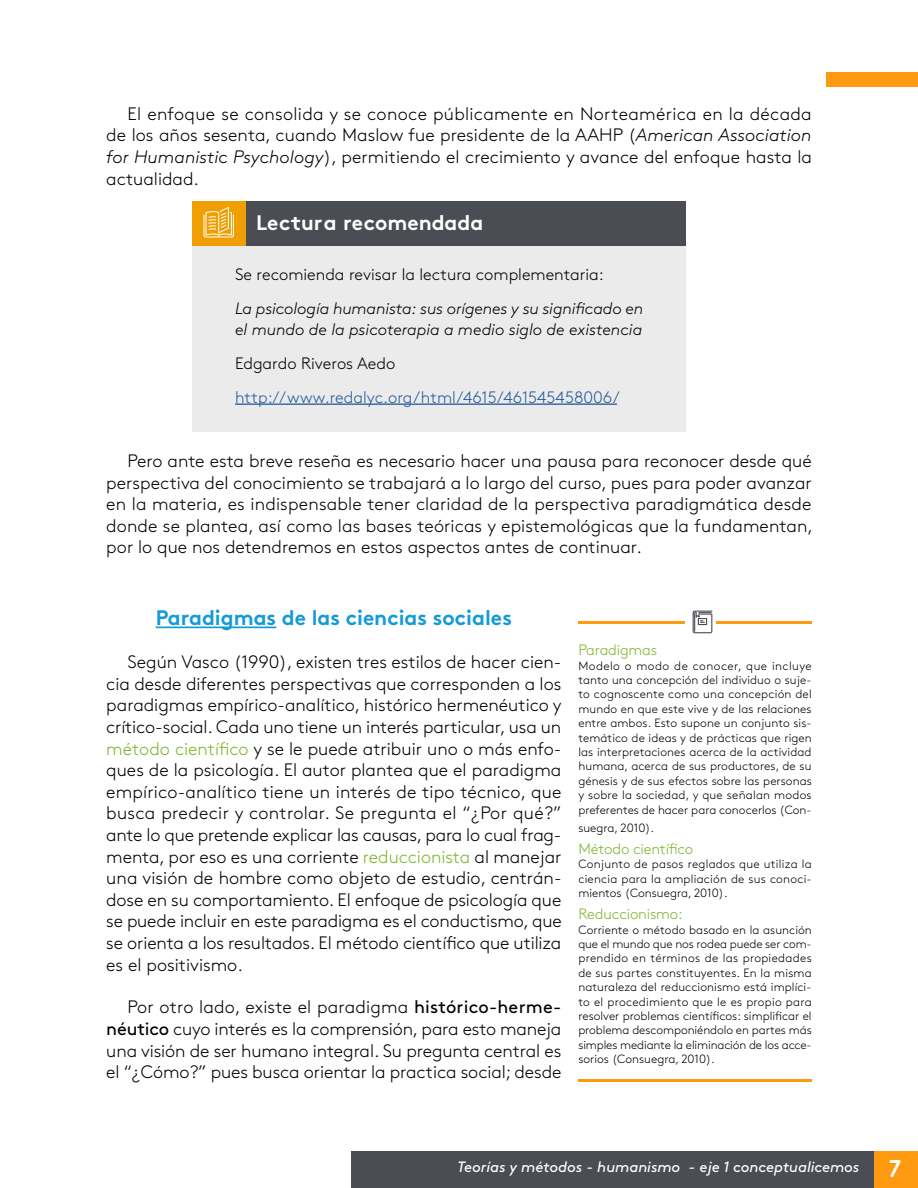
<style>
.page{position:relative;width:918px;height:1188px;background:#fff}
.page>*{position:absolute;margin:0;border:0;box-sizing:border-box;transform-origin:0 0}
.t1{font:24px "Areandina Voz";color:#fff}
.t2{font:21px "Brown Std Bold Alt";color:#149bd7}
.t3{font:700 21px "Brown Std";color:#fff}
.t4{font:300 18px/21.6px "Brown Std";color:#000;text-align:justify}
.t5{font:italic 300 16.5px/21px "Brown Std";letter-spacing:-.005em;color:#000}
.t6{font:300 16.5px "Brown Std";color:#000}
.t7{font:300 16.5px "Brown Std";color:#275b9b}
.t8{font:italic 15px "Brown Std";letter-spacing:-.005em;color:#fff}
.t9{font:300 15px "Brown Std";letter-spacing:-.01em;color:#7eb62d}
.t10{font:300 12px/14.4px "Brown Std";color:#000;text-align:justify}
.s1{font-style:italic}
.s2{color:#7eb62d}
.s3{font-weight:400}
</style>
<div class="page">
<div style="left:826px;top:72px;width:92px;height:15px;background:#ff990f"></div>
<div style="left:873px;top:1151px;width:45px;height:37px;background:#ff990f"></div>
<div style="left:351px;top:1151px;width:522px;height:37px;background:#4a4d54"></div>
<div style="left:193px;top:246px;width:493px;height:186px;background:#ebebeb"></div>
<div style="left:246px;top:201px;width:440px;height:45px;background:#4a4d54"></div>
<div style="left:193px;top:201px;width:53px;height:45px;background:#f09e00"></div>
<svg style="left:203px;top:207px;width:31px;height:31px"></svg>
<hr style="left:235px;top:404px;width:382px;height:1px;background:#275b9b">
<hr style="left:156px;top:627px;width:120px;height:1px;background:#149bd7">
<hr style="left:578px;top:621px;width:234px;height:3px;background:#ff990f">
<hr style="left:578px;top:1079px;width:234px;height:3px;background:#ff990f">
<svg style="left:685px;top:610px;width:31px;height:24px"></svg>
<svg style="left:693px;top:611px;width:19px;height:22px"></svg>
<p class="t4" style="left:106px;top:103px;width:707px;text-indent:21px">El enfoque se consolida y se conoce públicamente en Norteamérica en la década de los años sesenta, cuando Maslow fue presidente de la AAHP (<span class="s1">American Association for Humanistic Psychology</span>), permitiendo el crecimiento y avance del enfoque hasta la actualidad.</p>
<p class="t3" style="left:256px;top:210px;width:229px">Lectura recomendada</p>
<p class="t6" style="left:235px;top:265px;width:370px">Se recomienda revisar la lectura complementaria:</p>
<p class="t5" style="left:235px;top:298px;width:410px">La psicología humanista: sus orígenes y su significado en el mundo de la psicoterapia a medio siglo de existencia</p>
<p class="t6" style="left:235px;top:354px;width:162px">Edgardo Riveros Aedo</p>
<p class="t7" style="left:235px;top:388px;width:386px">http://www. redalyc. org/html/4615/461545458006/</p>
<p class="t4" style="left:106px;top:450px;width:708px;text-indent:21px">Pero ante esta breve reseña es necesario hacer una pausa para reconocer desde qué perspectiva del conocimiento se trabajará a lo largo del curso, pues para poder avanzar en la materia, es indispensable tener claridad de la perspectiva paradigmática desde donde se plantea, así como las bases teóricas y epistemológicas que la fundamentan, por lo que nos detendremos en estos aspectos antes de continuar.</p>
<p class="t2" style="left:156px;top:605px;width:358px">Paradigmas de las ciencias sociales</p>
<p class="t4" style="left:106px;top:651px;width:457px;text-indent:21px">Según Vasco (1990), existen tres estilos de hacer cien&shy;cia desde diferentes perspectivas que corresponden a los paradigmas empírico-analítico, histórico hermenéutico y crítico-social. Cada uno tiene un interés particular, usa un <span class="s2">método científico</span> y se le puede atribuir uno o más enfo&shy;ques de la psicología. El autor plantea que el paradigma empírico-analítico tiene un interés de tipo técnico, que busca predecir y controlar. Se pregunta el “¿Por qué?” ante lo que pretende explicar las causas, para lo cual frag&shy;menta, por eso es una corriente <span class="s2">reduccionista</span> al manejar una visión de hombre como objeto de estudio, centrán&shy;dose en su comportamiento. El enfoque de psicología que se puede incluir en este paradigma es el conductismo, que se orienta a los resultados. El método científico que utiliza es el positivismo.</p>
<p class="t4" style="left:106px;top:997px;width:457px;text-indent:21px">Por otro lado, existe el paradigma <span class="s3">histórico-herme&shy;néutico</span> cuyo interés es la comprensión, para esto maneja una visión de ser humano integral. Su pregunta central es el “¿Cómo?” pues busca orientar la practica social; desde</p>
<p class="t9" style="left:578px;top:641px;width:80px">Paradigmas</p>
<p class="t10" style="left:578px;top:658px;width:235px">Modelo o modo de conocer, que incluye tanto una concepción del individuo o suje&shy;to cognoscente como una concepción del mundo en que este vive y de las relaciones entre ambos. Esto supone un conjunto sis&shy;temático de ideas y de prácticas que rigen las interpretaciones acerca de la actividad humana, acerca de sus productores, de su génesis y de sus efectos sobre las personas y sobre la sociedad, y que señalan modos preferentes de hacer para conocerlos (Con-</p>
<p class="t10" style="left:578px;top:820px;width:75px">suegra, 2010).</p>
<p class="t9" style="left:578px;top:840px;width:116px">Método científico</p>
<p class="t10" style="left:578px;top:857px;width:235px">Conjunto de pasos reglados que utiliza la ciencia para la ampliación de sus conoci&shy;mientos (Consuegra, 2010).</p>
<p class="t9" style="left:578px;top:906px;width:106px">Reduccionismo:</p>
<p class="t10" style="left:578px;top:922px;width:235px">Corriente o método basado en la asunción que el mundo que nos rodea puede ser com&shy;prendido en términos de las propiedades de sus partes constituyentes. En la misma naturaleza del reduccionismo está implíci&shy;to el procedimiento que le es propio para resolver problemas científicos: simplificar el problema descomponiéndolo en partes más simples mediante la eliminación de los acce&shy;sorios (Consuegra, 2010).</p>
<p class="t8" style="left:458px;top:1158px;width:403px">Teorías y métodos - humanismo - eje 1 conceptualicemos</p>
<h1 class="t1" style="left:890px;top:1156px;width:13px">7</h1>
</div>
